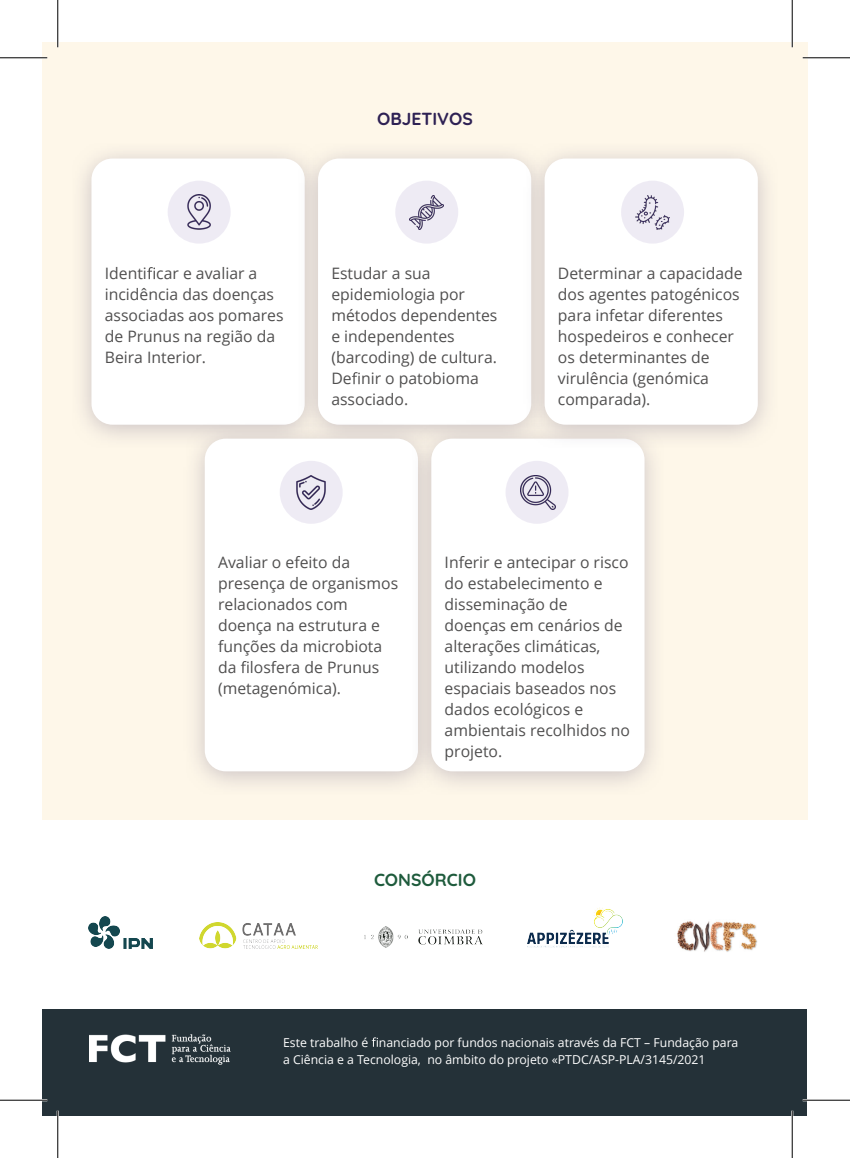
<style>
.page{position:relative;width:850px;height:1158px;background:#fff}
.page>*{position:absolute;margin:0;border:0;box-sizing:border-box;transform-origin:0 0}
.t1{font:700 17.5px "Quicksand";color:#1e5b3c}
.t2{font:700 17.5px "Quicksand";color:#2e2154}
.t3{font:15.75px/21px "Open Sans";color:#504f4f}
.t4{font:12.25px/17.3px "Open Sans";color:#fff}
</style>
<div class="page">
<div style="left:43px;top:43px;width:764px;height:776px;background:#fef7e9"></div>
<img style="left:89px;top:916px;width:64px;height:32px">
<img style="left:364px;top:926px;width:118px;height:21px">
<img style="left:200px;top:922px;width:117px;height:26px">
<img style="left:527px;top:907px;width:95px;height:40px">
<img style="left:677px;top:921px;width:81px;height:31px">
<div style="left:43px;top:1008px;width:764px;height:106px;background:#243138"></div>
<svg style="left:372px;top:1037px;width:6px;height:9px"></svg>
<img style="left:89px;top:1034px;width:142px;height:30px">
<div style="left:91px;top:158px;width:204px;height:266px;background:#fff"></div>
<svg style="left:147px;top:267px;width:8px;height:12px"></svg>
<svg style="left:168px;top:180px;width:63px;height:63px;fill:#eeebf4"></svg>
<img style="left:295px;top:151px;width:226px;height:269px">
<div style="left:318px;top:158px;width:205px;height:262px;background:#fff"></div>
<img style="left:183px;top:420px;width:226px;height:365px">
<div style="left:205px;top:438px;width:204px;height:333px;background:#fff"></div>
<img style="left:409px;top:420px;width:245px;height:365px">
<div style="left:431px;top:438px;width:213px;height:333px;background:#fff"></div>
<svg style="left:395px;top:180px;width:63px;height:63px;fill:#eeebf4"></svg>
<svg style="left:280px;top:460px;width:63px;height:63px;fill:#eeebf4"></svg>
<svg style="left:505px;top:460px;width:63px;height:63px;fill:#eeebf4"></svg>
<svg style="left:352px;top:372px;width:8px;height:12px"></svg>
<svg style="left:241px;top:661px;width:8px;height:12px"></svg>
<img style="left:523px;top:153px;width:244px;height:297px">
<div style="left:544px;top:158px;width:214px;height:266px;background:#fff"></div>
<svg style="left:621px;top:180px;width:63px;height:63px;fill:#eeebf4"></svg>
<img style="left:635px;top:195px;width:34px;height:34px">
<img style="left:521px;top:475px;width:34px;height:34px">
<img style="left:188px;top:195px;width:23px;height:34px">
<img style="left:409px;top:195px;width:35px;height:34px">
<img style="left:296px;top:475px;width:30px;height:34px">
<hr style="left:0;top:57px;width:47px;height:2px;background:#fff">
<hr style="left:802px;top:57px;width:48px;height:2px;background:#fff">
<hr style="left:0;top:1098px;width:47px;height:3px;background:#fff">
<hr style="left:802px;top:1098px;width:48px;height:3px;background:#fff">
<hr style="left:57px;top:0;width:2px;height:47px;background:#fff">
<hr style="left:57px;top:1110px;width:2px;height:47px;background:#fff">
<hr style="left:791px;top:0;width:2px;height:47px;background:#fff">
<hr style="left:791px;top:1110px;width:2px;height:47px;background:#fff">
<hr style="left:0;top:57px;width:47px;height:1px;background:#000">
<hr style="left:802px;top:57px;width:48px;height:1px;background:#000">
<hr style="left:0;top:1099px;width:47px;height:1px;background:#000">
<hr style="left:802px;top:1099px;width:48px;height:1px;background:#000">
<hr style="left:57px;top:0;width:1px;height:47px;background:#000">
<hr style="left:57px;top:1110px;width:1px;height:47px;background:#000">
<hr style="left:792px;top:0;width:1px;height:47px;background:#000">
<hr style="left:792px;top:1110px;width:1px;height:47px;background:#000">
<p class="t2" style="left:377px;top:105px;width:97px">OBJETIVOS</p>
<p class="t3" style="left:105px;top:262px;width:180px">Identi car e avaliar a incidência das doenças associadas aos pomares de Prunus na região da<br>Beira Interior.</p>
<p class="t3" style="left:331px;top:262px;width:168px">Estudar a sua epidemiologia por métodos dependentes e independentes (barcoding) de cultura.<br>De nir o patobioma associado.</p>
<p class="t3" style="left:558px;top:262px;width:186px">Determinar a capacidade dos agentes patogénicos para infetar diferentes hospedeiros e conhecer os determinantes de virulência (genómica comparada).</p>
<p class="t3" style="left:218px;top:551px;width:182px">Avaliar o efeito da presença de organismos relacionados com doença na estrutura e funções da microbiota da losfera de Prunus (metagenómica).</p>
<p class="t3" style="left:444px;top:551px;width:187px">Inferir e antecipar o risco do estabelecimento e disseminação de doenças em cenários de alterações climáticas, utilizando modelos espaciais baseados nos dados ecológicos e ambientais recolhidos no projeto.</p>
<p class="t1" style="left:374px;top:866px;width:103px">CONSÓRCIO</p>
<p class="t4" style="left:283px;top:1033px;width:457px">Este trabalho é nanciado por fundos nacionais através da FCT – Fundação para a Ciência e a Tecnologia, no âmbito do projeto «PTDC/ASP-PLA/3145/2021</p>
</div>
